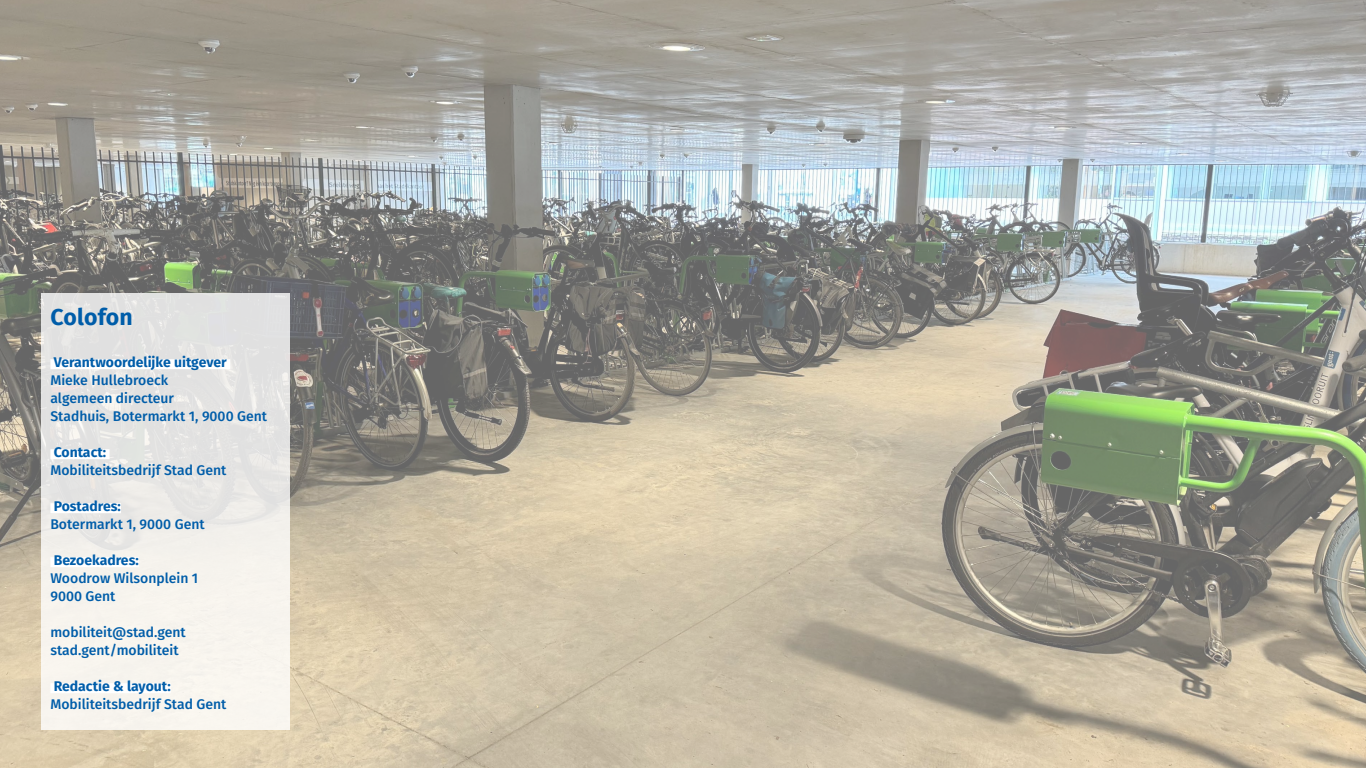
<style>
.page{position:relative;width:1366px;height:768px;background:#fff}
.page>*{position:absolute;margin:0;border:0;box-sizing:border-box;transform-origin:0 0}
.t1{font:700 23px "Fira Sans";letter-spacing:.005em;color:#005da9}
.t2{font:500 14px/18px "Fira Sans";color:#005da9}
.t3{font:700 14px "Fira Sans";color:#005da9}
.s1{font-weight:700}
.s2{font-weight:700;color:#fff}
</style>
<div class="page">
<img style="left:0;top:0;width:1366px;height:768px">
<div style="left:42px;top:293px;width:248px;height:436px;background:linear-gradient(to right,#ecebe8,#edece8)"></div>
<div style="left:50px;top:359px;width:180px;height:10px;background:#fff"></div>
<div style="left:50px;top:449px;width:60px;height:10px;background:#fff"></div>
<div style="left:50px;top:503px;width:71px;height:10px;background:#fff"></div>
<div style="left:50px;top:557px;width:89px;height:10px;background:#fff"></div>
<div style="left:50px;top:683px;width:121px;height:10px;background:#fff"></div>
<h1 class="t1" style="left:50px;top:297px;width:84px">Colofon</h1>
<p class="t2" style="left:50px;top:353px;width:218px"><span class="s1">Verantwoordelijke uitgever</span><span class="s2">:<br></span>Mieke Hullebroeck<br>algemeen directeur<br>Stadhuis, Botermarkt 1, 9000 Gent</p>
<p class="t3" style="left:54px;top:441px;width:54px">Contact:</p>
<p class="t2" style="left:50px;top:461px;width:178px">Mobiliteitsbedrijf Stad Gent</p>
<p class="t3" style="left:54px;top:495px;width:69px">Postadres:</p>
<p class="t2" style="left:50px;top:515px;width:156px">Botermarkt 1, 9000 Gent</p>
<p class="t3" style="left:54px;top:549px;width:87px">Bezoekadres:</p>
<p class="t2" style="left:50px;top:569px;width:149px">Woodrow Wilsonplein 1<br>9000 Gent</p>
<p class="t2" style="left:50px;top:623px;width:137px">mobiliteit@stad.gent stad.gent/mobiliteit</p>
<p class="t3" style="left:54px;top:675px;width:119px">Redactie &amp; layout:</p>
<p class="t2" style="left:50px;top:695px;width:178px">Mobiliteitsbedrijf Stad Gent</p>
</div>
